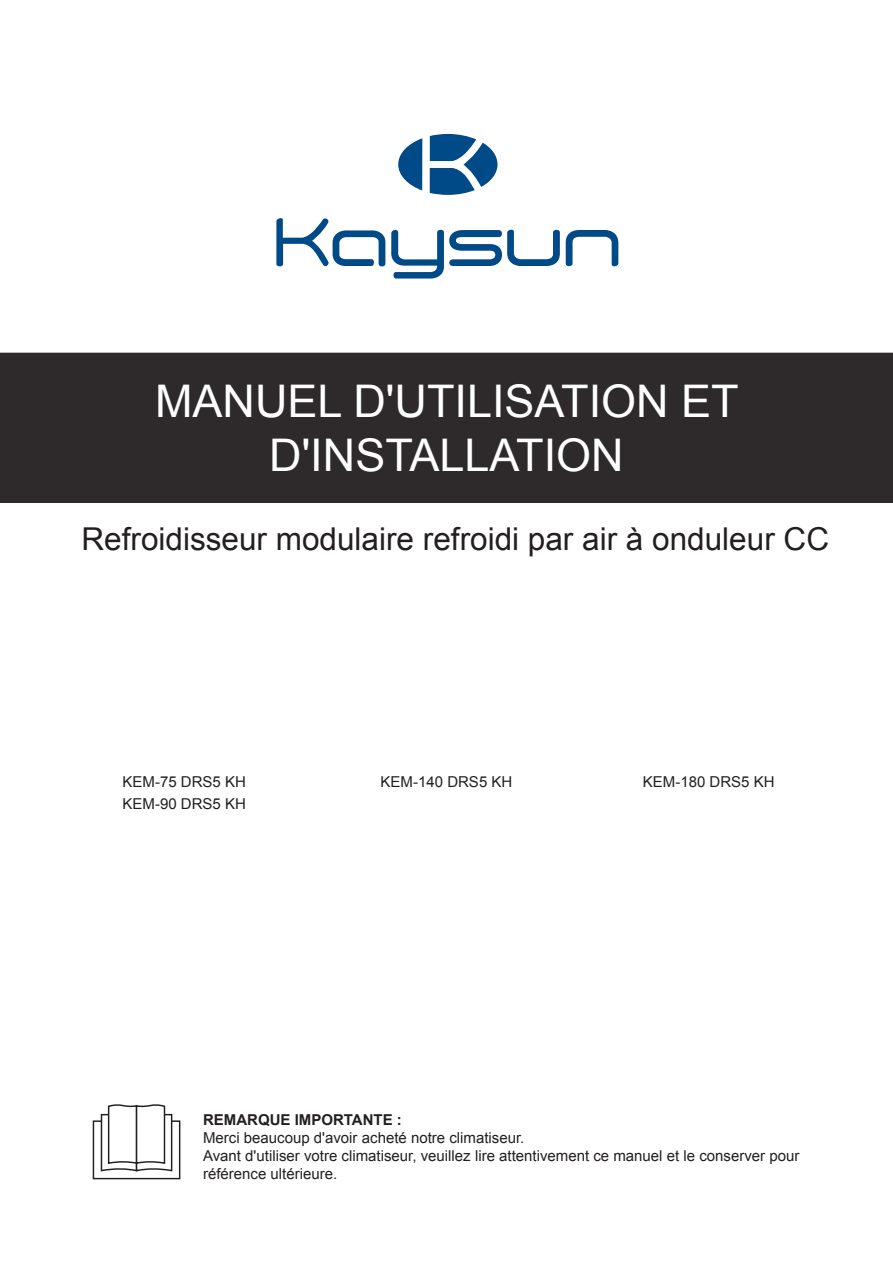
<style>
.page{position:relative;width:893px;height:1263px;background:#fff}
.page>*{position:absolute;margin:0;border:0;box-sizing:border-box;transform-origin:0 0}
.t1{font:45px/54px "Arial";color:#fff;text-align:center}
.t2{font:31.5px "Arial";color:#231f20}
.t3{font:15px/18px "Arial";color:#231f20}
.t4{font:700 15px "Arial";color:#231f20}
</style>
<div class="page">
<div style="left:0;top:353px;width:893px;height:149px;background:#2e2a2b"></div>
<div style="left:93px;top:1120px;width:87px;height:59px;border:1px solid #231f20"></div>
<svg style="left:100px;top:1104px;width:73px;height:68px"></svg>
<svg style="left:398px;top:134px;width:99px;height:61px"></svg>
<svg style="left:276px;top:218px;width:109px;height:49px"></svg>
<svg style="left:391px;top:229px;width:169px;height:50px"></svg>
<svg style="left:566px;top:230px;width:52px;height:37px"></svg>
<p class="t1" style="left:155px;top:375px;width:585px">MANUEL D'UTILISATION ET<br>D'INSTALLATION</p>
<p class="t2" style="left:82px;top:518px;width:749px">Refroidisseur modulaire refroidi par air à onduleur CC</p>
<p class="t3" style="left:123px;top:773px;width:125px">KEM-75 DRS5 KH</p>
<p class="t3" style="left:123px;top:795px;width:125px">KEM-90 DRS5 KH</p>
<p class="t3" style="left:381px;top:773px;width:133px">KEM-140 DRS5 KH</p>
<p class="t3" style="left:643px;top:773px;width:133px">KEM-180 DRS5 KH</p>
<p class="t4" style="left:203px;top:1109px;width:200px">REMARQUE IMPORTANTE :</p>
<p class="t3" style="left:203px;top:1129px;width:323px">Merci beaucoup d'avoir acheté notre climatiseur.</p>
<p class="t3" style="left:203px;top:1147px;width:598px">Avant d'utiliser votre climatiseur, veuillez lire attentivement ce manuel et le conserver pour référence ultérieure.</p>
</div>
